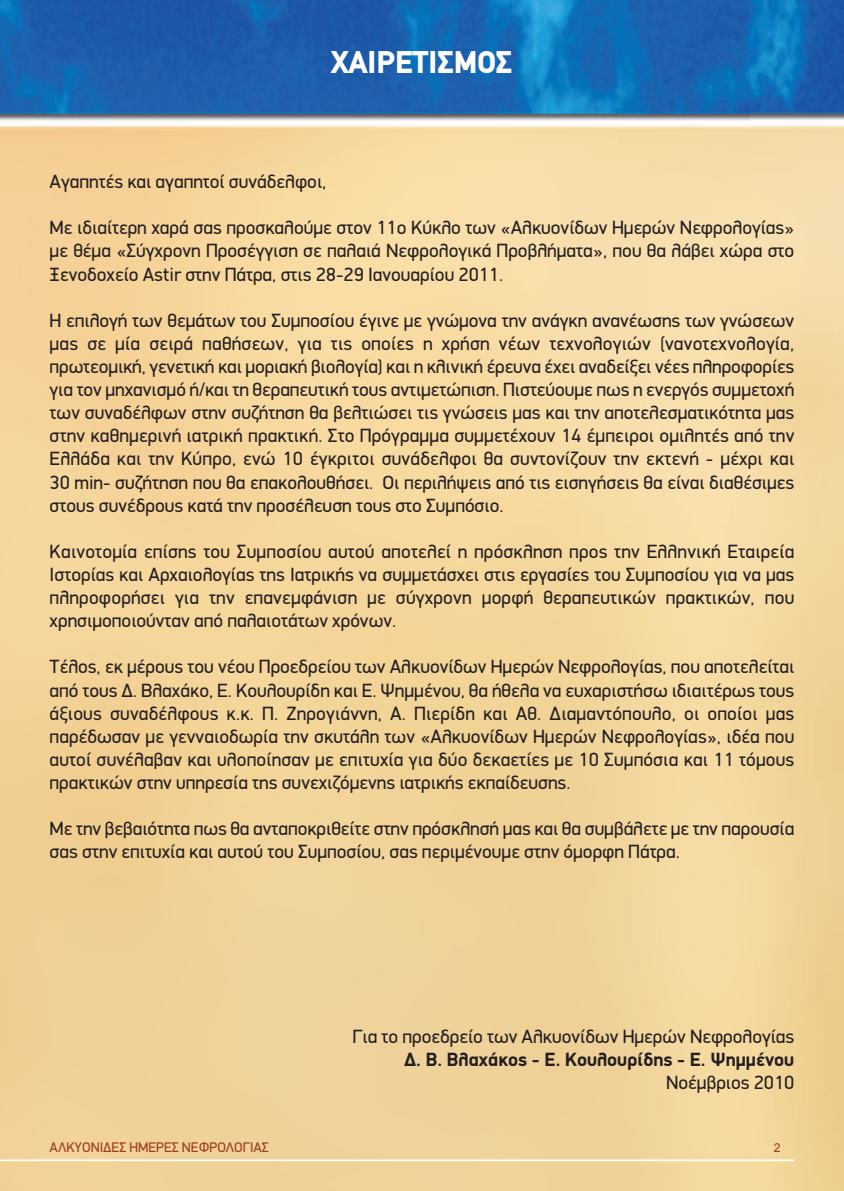
<style>
.page{position:relative;width:844px;height:1191px;background:#fff}
.page>*{position:absolute;margin:0;border:0;box-sizing:border-box;transform-origin:0 0}
.t1{font:900 31.5px "PF Din Text";color:#fff}
.t2{font:19.25px/23.1px "PF Din Display";color:#231f20;text-align:justify}
.t3{font:700 19.25px "PF Din Display";color:#231f20}
.t4{font:14px "PF Din Display";color:#9c3c21}
.t5{font:12.25px "Arial";color:#9c3c21}
</style>
<div class="page">
<img style="left:1px;top:0;width:842px;height:1191px">
<hr style="left:0;top:1159px;width:794px;height:2px;background:#fff">
<h1 class="t1" style="left:331px;top:44px;width:182px">ΧΑΙΡΕΤΙΣΜΟΣ</h1>
<p class="t2" style="left:50px;top:172px;width:278px">Αγαπητές και αγαπητοί συνάδελφοι,</p>
<p class="t2" style="left:50px;top:218px;width:746px">Με ιδιαίτερη χαρά σας προσκαλούμε στον 11ο Κύκλο των «Αλκυονίδων Ημερών Νεφρολογίας» με θέμα «Σύγχρονη Προσέγγιση σε παλαιά Νεφρολογικά Προβλήματα», που θα λάβει χώρα στο Ξενοδοχείο Astir στην Πάτρα, στις 28-29 Ιανουαρίου 2011.</p>
<p class="t2" style="left:50px;top:310px;width:746px">Η επιλογή των θεμάτων του Συμποσίου έγινε με γνώμονα την ανάγκη ανανέωσης των γνώσεων μας σε μία σειρά παθήσεων, για τις οποίες η χρήση νέων τεχνολογιών (νανοτεχνολογία, πρωτεομική, γενετική και μοριακή βιολογία) και η κλινική έρευνα έχει αναδείξει νέες πληροφορίες για τον μηχανισμό ή/και τη θεραπευτική τους αντιμετώπιση. Πιστεύουμε πως η ενεργός συμμετοχή των συναδέλφων στην συζήτηση θα βελτιώσει τις γνώσεις μας και την αποτελεσματικότητα μας στην καθημερινή ιατρική πρακτική. Στο Πρόγραμμα συμμετέχουν 14 έμπειροι ομιλητές από την Ελλάδα και την Κύπρο, ενώ 10 έγκριτοι συνάδελφοι θα συντονίζουν την εκτενή - μέχρι και 30 min- συζήτηση που θα επακολουθήσει. Οι περιλήψεις από τις εισηγήσεις θα είναι διαθέσιμες στους συνέδρους κατά την προσέλευση τους στο Συμπόσιο.</p>
<p class="t2" style="left:50px;top:541px;width:746px">Καινοτομία επίσης του Συμποσίου αυτού αποτελεί η πρόσκληση προς την Ελληνική Εταιρεία Ιστορίας και Αρχαιολογίας της Ιατρικής να συμμετάσχει στις εργασίες του Συμποσίου για να μας πληροφορήσει για την επανεμφάνιση με σύγχρονη μορφή θεραπευτικών πρακτικών, που χρησιμοποιούνταν από παλαιοτάτων χρόνων.</p>
<p class="t2" style="left:50px;top:657px;width:746px">Τέλος, εκ μέρους του νέου Προεδρείου των Αλκυονίδων Ημερών Νεφρολογίας, που αποτελείται από τους Δ. Βλαχάκο, Ε. Κουλουρίδη και Ε. Ψημμένου, θα ήθελα να ευχαριστήσω ιδιαιτέρως τους άξιους συναδέλφους κ.κ. Π. Ζηρογιάννη, Α. Πιερίδη και Αθ. Διαμαντόπουλο, οι οποίοι μας παρέδωσαν με γενναιοδωρία την σκυτάλη των «Αλκυονίδων Ημερών Νεφρολογίας», ιδέα που αυτοί συνέλαβαν και υλοποίησαν με επιτυχία για δύο δεκαετίες με 10 Συμπόσια και 11 τόμους πρακτικών στην υπηρεσία της συνεχιζόμενης ιατρικής εκπαίδευσης.</p>
<p class="t2" style="left:50px;top:819px;width:746px">Με την βεβαιότητα πως θα ανταποκριθείτε στην πρόσκλησή μας και θα συμβάλετε με την παρουσία σας στην επιτυχία και αυτού του Συμποσίου, σας περιμένουμε στην όμορφη Πάτρα.</p>
<p class="t2" style="left:352px;top:1027px;width:443px">Για το προεδρείο των Αλκυονίδων Ημερών Νεφρολογίας</p>
<p class="t3" style="left:404px;top:1053px;width:391px">Δ. Β. Βλαχάκος - Ε. Κουλουρίδης - Ε. Ψημμένου</p>
<p class="t2" style="left:666px;top:1073px;width:130px">Νοέμβριος 2010</p>
<p class="t4" style="left:50px;top:1142px;width:221px">ΑΛΚΥΟΝΙΔΕΣ ΗΜΕΡΕΣ ΝΕΦΡΟΛΟΓΙΑΣ</p>
<p class="t5" style="left:773px;top:1140px;width:8px">2</p>
</div>
